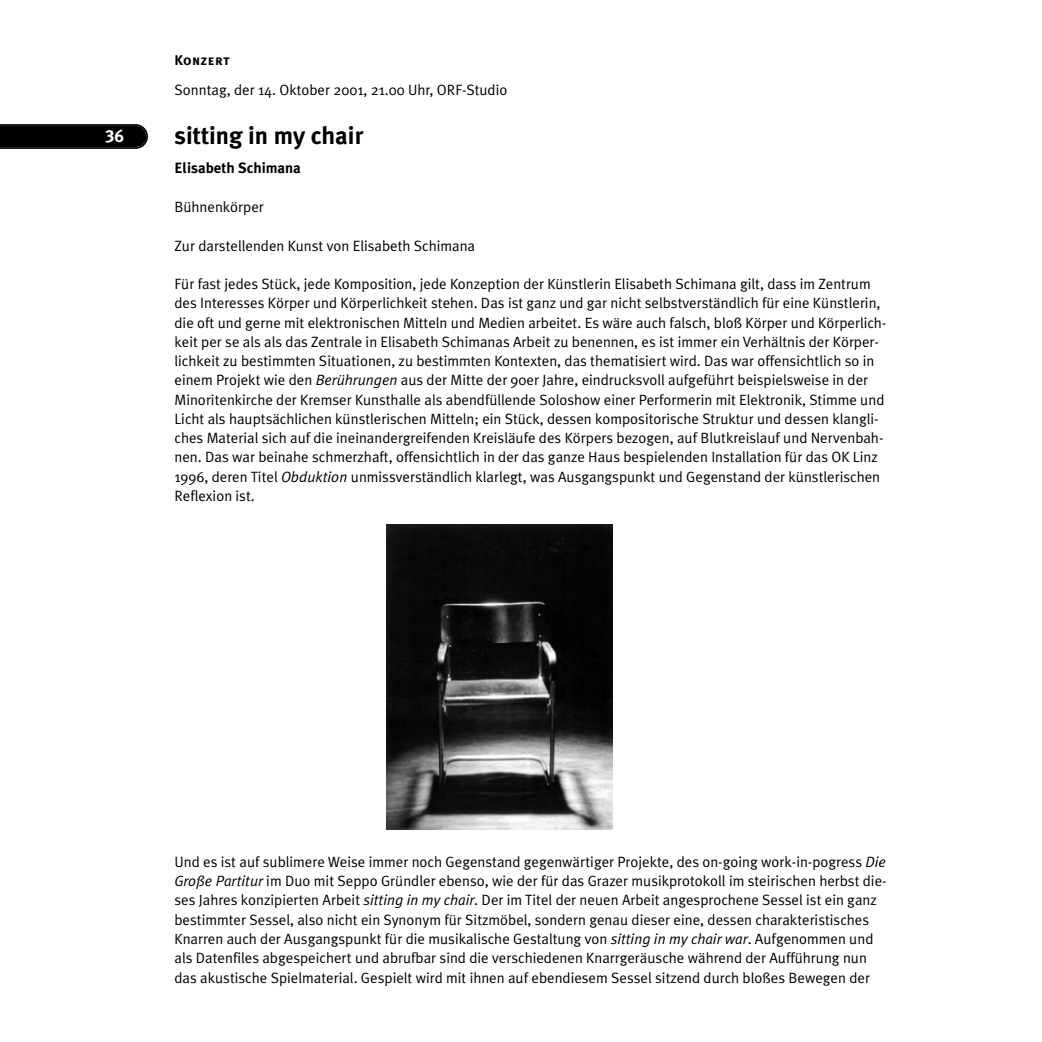
<style>
.page{position:relative;width:1042px;height:1042px;background:#fff}
.page>*{position:absolute;margin:0;border:0;box-sizing:border-box;transform-origin:0 0}
.t1{font:700 24.5px "Meta Plus";color:#000}
.t2{font:17.5px "Meta Plus Bold Caps";color:#fff}
.t3{font:14.88px/19.2px "Meta Plus Normal";color:#000}
.t4{font:700 14.88px "Meta Plus";color:#000}
.t5{font:14px "Meta Plus Bold Caps";letter-spacing:.025em;color:#000}
.s1{font-style:italic}
</style>
<div class="page">
<svg style="left:0;top:124px;width:148px;height:25px;background:#090909"></svg>
<img style="left:386px;top:524px;width:227px;height:305px">
<p class="t2" style="left:105px;top:126px;width:20px">36</p>
<p class="t5" style="left:174px;top:52px;width:57px">Konzert</p>
<p class="t3" style="left:174px;top:81px;width:334px">Sonntag, der 14. Oktober 2001, 21.00 Uhr, ORF-Studio</p>
<h1 class="t1" style="left:174px;top:124px;width:190px">sitting in my chair</h1>
<p class="t4" style="left:174px;top:161px;width:128px">Elisabeth Schimana</p>
<p class="t3" style="left:174px;top:199px;width:91px">Bühnenkörper</p>
<p class="t3" style="left:174px;top:237px;width:302px">Zur darstellenden Kunst von Elisabeth Schimana</p>
<p class="t3" style="left:174px;top:276px;width:713px">Für fast jedes Stück, jede Komposition, jede Konzeption der Künstlerin Elisabeth Schimana gilt, dass im Zentrum des Interesses Körper und Körperlichkeit stehen. Das ist ganz und gar nicht selbstverständlich für eine Künstlerin, die oft und gerne mit elektronischen Mitteln und Medien arbeitet. Es wäre auch falsch, bloß Körper und Körperlich&shy;keit per se als als das Zentrale in Elisabeth Schimanas Arbeit zu benennen, es ist immer ein Verhältnis der Körper&shy;lichkeit zu bestimmten Situationen, zu bestimmten Kontexten, das thematisiert wird. Das war offensichtlich so in einem Projekt wie den <span class="s1">Berührungen</span> aus der Mitte der 90er Jahre, eindrucksvoll aufgeführt beispielsweise in der Minoritenkirche der Kremser Kunsthalle als abendfüllende Soloshow einer Performerin mit Elektronik, Stimme und Licht als hauptsächlichen künstlerischen Mitteln; ein Stück, dessen kompositorische Struktur und dessen klangli&shy;ches Material sich auf die ineinandergreifenden Kreisläufe des Körpers bezogen, auf Blutkreislauf und Nervenbah&shy;nen. Das war beinahe schmerzhaft, offensichtlich in der das ganze Haus bespielenden Installation für das OK Linz 1996, deren Titel <span class="s1">Obduktion</span> unmissverständlich klarlegt, was Ausgangspunkt und Gegenstand der künstlerischen Reflexion ist.</p>
<p class="t3" style="left:174px;top:853px;width:713px">Und es ist auf sublimere Weise immer noch Gegenstand gegenwärtiger Projekte, des on-going work-in-pogress <span class="s1">Die Große Partitur</span> im Duo mit Seppo Gründler ebenso, wie der für das Grazer musikprotokoll im steirischen herbst die&shy;ses Jahres konzipierten Arbeit <span class="s1">sitting in my chair</span>. Der im Titel der neuen Arbeit angesprochene Sessel ist ein ganz bestimmter Sessel, also nicht ein Synonym für Sitzmöbel, sondern genau dieser eine, dessen charakteristisches Knarren auch der Ausgangspunkt für die musikalische Gestaltung von <span class="s1">sitting in my chair war</span>. Aufgenommen und als Datenfiles abgespeichert und abrufbar sind die verschiedenen Knarrgeräusche während der Aufführung nun das akustische Spielmaterial. Gespielt wird mit ihnen auf ebendiesem Sessel sitzend durch bloßes Bewegen der</p>
</div>
